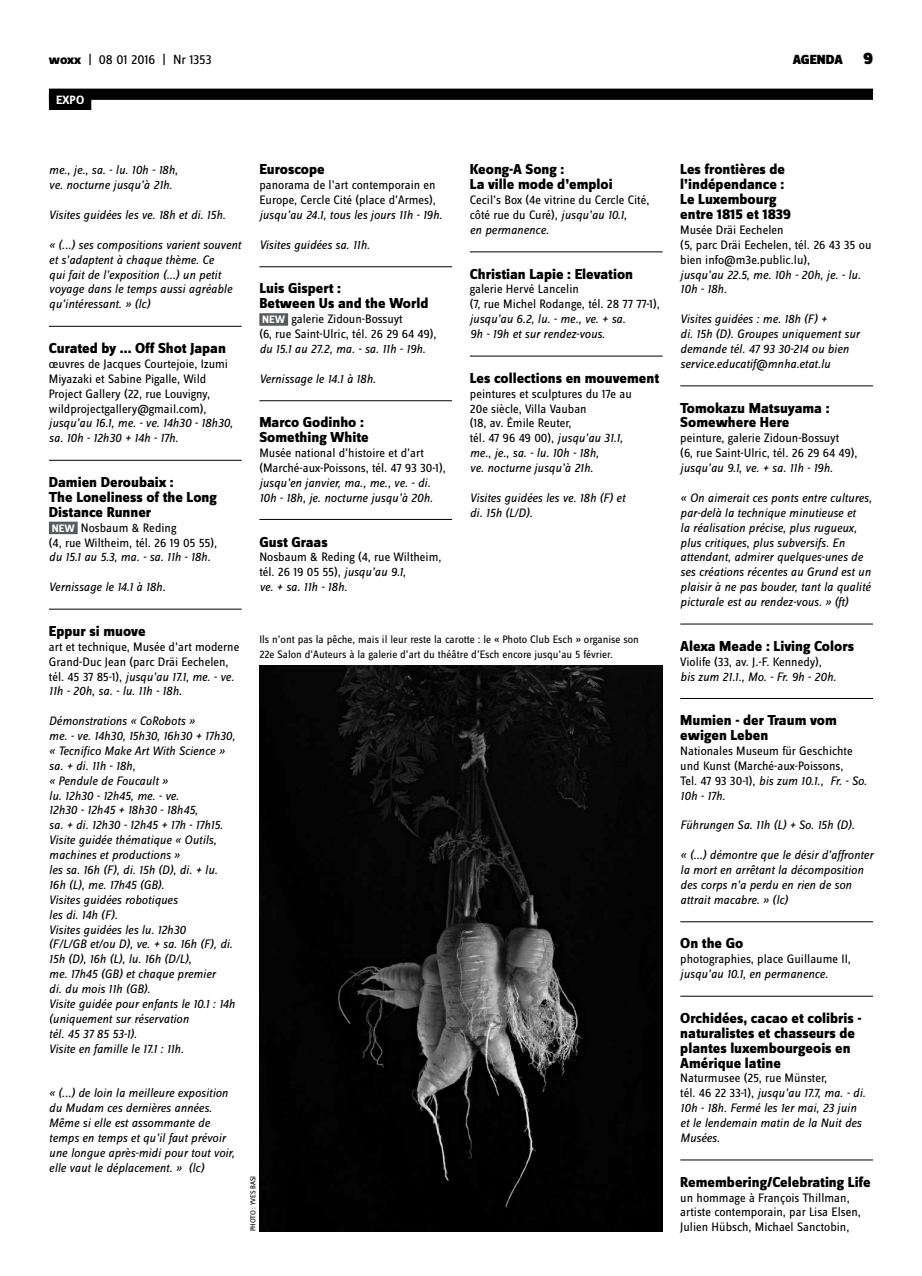
<style>
.page{position:relative;width:922px;height:1276px;background:#fff}
.page>*{position:absolute;margin:0;border:0;box-sizing:border-box;transform-origin:0 0}
.t1{font:800 15px/14.9px "Zine Sans Dis";color:#000}
.t2{font:13.75px "Zine Sans Dis";letter-spacing:-.01em;color:#000}
.t3{font:900 13.75px "Zine Sans Dis";color:#000}
.t4{font:italic 12.75px/14.9px "Zine Sans Dis";color:#000}
.t5{font:12.75px/14.9px "Zine Sans Dis";color:#000}
.t6{font:700 12.5px "Zine Sans Dis";color:#fff}
.t7{font:11.25px/14.9px "Zine Sans Dis";color:#000}
.t8{font:7.5px "Zine Sans Dis";letter-spacing:-.005em;color:#000}
.s1{font-weight:800}
.s2{font-size:17.5px}
.s3{font-weight:700;font-size:11.25px;color:#fff}
.s4{font-style:italic}
.s5{font-style:normal}
</style>
<div class="page">
<hr style="left:49px;top:326px;width:192px;height:1px;background:#000">
<hr style="left:49px;top:460px;width:192px;height:1px;background:#000">
<div style="left:49px;top:521px;width:29px;height:13px;background:#58595b"></div>
<hr style="left:49px;top:609px;width:192px;height:1px;background:#000">
<div style="left:49px;top:89px;width:823px;height:11px;background:#000"></div>
<div style="left:49px;top:94px;width:42px;height:16px;background:#000"></div>
<hr style="left:259px;top:266px;width:193px;height:1px;background:#000">
<div style="left:259px;top:313px;width:29px;height:13px;background:#58595b"></div>
<hr style="left:259px;top:400px;width:193px;height:1px;background:#000">
<hr style="left:259px;top:519px;width:193px;height:1px;background:#000">
<hr style="left:469px;top:252px;width:193px;height:1px;background:#000">
<hr style="left:469px;top:356px;width:193px;height:1px;background:#000">
<hr style="left:680px;top:386px;width:192px;height:1px;background:#000">
<hr style="left:680px;top:624px;width:192px;height:1px;background:#000">
<hr style="left:680px;top:698px;width:192px;height:1px;background:#000">
<hr style="left:680px;top:921px;width:192px;height:1px;background:#000">
<hr style="left:680px;top:996px;width:192px;height:1px;background:#000">
<hr style="left:680px;top:1159px;width:192px;height:1px;background:#000">
<img style="left:259px;top:665px;width:403px;height:566px">
<p class="t2" style="left:49px;top:53px;width:164px"><span class="s1">woxx</span> | 08 01 2016 | Nr 1353</p>
<p class="t3" style="left:792px;top:53px;width:82px">AGENDA <span class="s2">9</span></p>
<p class="t6" style="left:56px;top:93px;width:30px">EXPO</p>
<p class="t4" style="left:49px;top:163px;width:130px">me., je., sa. - lu. 10h - 18h, ve. nocturne jusqu’à 21h.</p>
<p class="t4" style="left:49px;top:207px;width:178px">Visites guidées les ve. 18h et di. 15h.</p>
<p class="t4" style="left:49px;top:237px;width:193px">« (...) ses compositions varient souvent et s’adaptent à chaque thème. Ce<br>qui fait de l’exposition (...) un petit voyage dans le temps aussi agréable qu’intéressant. » (lc)</p>
<p class="t1" style="left:49px;top:341px;width:178px">Curated by ... Off Shot Japan</p>
<p class="t5" style="left:49px;top:357px;width:180px">œuvres de Jacques Courtejoie, Izumi Miyazaki et Sabine Pigalle, Wild Project Gallery (22, rue Louvigny, wildprojectgallery@gmail.com),</p>
<p class="t4" style="left:49px;top:416px;width:185px">jusqu’au 16.1, me. - ve. 14h30 - 18h30, sa. 10h - 12h30 + 14h - 17h.</p>
<p class="t1" style="left:49px;top:475px;width:169px">Damien Deroubaix :<br>The Loneliness of the Long<br>Distance Runner</p>
<p class="t5" style="left:49px;top:521px;width:170px"><span class="s3">NEW</span> Nosbaum &amp; Reding<br>(4, rue Wiltheim, tél. 26 19 05 55),</p>
<p class="t4" style="left:49px;top:550px;width:163px">du 15.1 au 5.3, ma. - sa. 11h - 18h.</p>
<p class="t4" style="left:49px;top:579px;width:118px">Vernissage le 14.1 à 18h.</p>
<p class="t1" style="left:49px;top:624px;width:98px">Eppur si muove</p>
<p class="t5" style="left:49px;top:640px;width:192px">art et technique, Musée d’art moderne Grand-Duc Jean (parc Dräi Eechelen, tél. 45 37 85-1), <span class="s4">jusqu’au 17.1, me. - ve.<br>11h - 20h, sa. - lu. 11h - 18h.</span></p>
<p class="t4" style="left:49px;top:713px;width:187px">Démonstrations « CoRobots »<br>me. - ve. 14h30, 15h30, 16h30 + 17h30, « Tecnifico Make Art With Science » sa. + di. 11h - 18h,<br>« Pendule de Foucault »<br>lu. 12h30 - 12h45, me. - ve.<br>12h30 - 12h45 + 18h30 - 18h45,<br>sa. + di. 12h30 - 12h45 + 17h - 17h15.<br>Visite guidée thématique « Outils, machines et productions »<br>les sa. 16h (F), di. 15h (D), di. + lu.<br>16h (L), me. 17h45 (GB).<br>Visites guidées robotiques<br>les di. 14h (F).<br>Visites guidées les lu. 12h30<br>(F/L/GB et/ou D), ve. + sa. 16h (F), di.<br>15h (D), 16h (L), lu. 16h (D/L),<br>me. 17h45 (GB) et chaque premier<br>di. du mois 11h (GB).<br>Visite guidée pour enfants le 10.1 : 14h (uniquement sur réservation<br>tél. 45 37 85 53-1).<br>Visite en famille le 17.1 : 11h.</p>
<p class="t4" style="left:49px;top:1085px;width:187px">« (...) de loin la meilleure exposition du Mudam ces dernières années.<br>Même si elle est assommante de temps en temps et qu’il faut prévoir une longue après-midi pour tout voir, elle vaut le déplacement. » (lc)</p>
<p class="t1" style="left:259px;top:163px;width:67px">Euroscope</p>
<p class="t5" style="left:259px;top:178px;width:178px">panorama de l’art contemporain en<br>Europe, Cercle Cité (place d’Armes),</p>
<p class="t4" style="left:259px;top:207px;width:184px">jusqu’au 24.1, tous les jours 11h - 19h.</p>
<p class="t4" style="left:259px;top:237px;width:112px">Visites guidées sa. 11h.</p>
<p class="t1" style="left:259px;top:282px;width:170px">Luis Gispert :<br>Between Us and the World</p>
<p class="t5" style="left:259px;top:312px;width:179px"><span class="s3">NEW</span> galerie Zidoun-Bossuyt<br>(6, rue Saint-Ulric, tél. 26 29 64 49),</p>
<p class="t4" style="left:259px;top:341px;width:168px">du 15.1 au 27.2, ma. - sa. 11h - 19h.</p>
<p class="t4" style="left:259px;top:371px;width:118px">Vernissage le 14.1 à 18h.</p>
<p class="t1" style="left:259px;top:416px;width:111px">Marco Godinho :<br>Something White</p>
<p class="t5" style="left:259px;top:446px;width:188px">Musée national d’histoire et d’art (Marché-aux-Poissons, tél. 47 93 30-1),</p>
<p class="t4" style="left:259px;top:475px;width:175px">jusqu’en janvier, ma., me., ve. - di.<br>10h - 18h, je. nocturne jusqu’à 20h.</p>
<p class="t1" style="left:259px;top:535px;width:70px">Gust Graas</p>
<p class="t5" style="left:259px;top:550px;width:184px">Nosbaum &amp; Reding (4, rue Wiltheim, tél. 26 19 05 55), <span class="s4">jusqu’au 9.1,<br>ve. + sa. 11h - 18h.</span></p>
<p class="t1" style="left:469px;top:163px;width:144px">Keong-A Song :<br>La ville mode d’emploi</p>
<p class="t5" style="left:469px;top:193px;width:181px">Cecil’s Box (4e vitrine du Cercle Cité, côté rue du Curé), <span class="s4">jusqu’au 10.1,<br>en permanence.</span></p>
<p class="t1" style="left:469px;top:267px;width:165px">Christian Lapie : Elevation</p>
<p class="t5" style="left:469px;top:282px;width:191px">galerie Hervé Lancelin<br>(7, rue Michel Rodange, tél. 28 77 77-1),</p>
<p class="t4" style="left:469px;top:312px;width:157px">jusqu’au 6.2, lu. - me., ve. + sa.<br>9h - 19h et sur rendez-vous.</p>
<p class="t1" style="left:469px;top:371px;width:191px">Les collections en mouvement</p>
<p class="t5" style="left:469px;top:387px;width:163px">peintures et sculptures du 17e au<br>20e siècle, Villa Vauban<br>(18, av. Émile Reuter,<br>tél. 47 96 49 00), <span class="s4">jusqu’au 31.1, me., je., sa. - lu. 10h - 18h,<br>ve. nocturne jusqu’à 21h.</span></p>
<p class="t4" style="left:469px;top:490px;width:157px">Visites guidées les ve. 18h (F) et di. 15h (L/D).</p>
<p class="t7" style="left:259px;top:632px;width:381px">Ils n’ont pas la pêche, mais il leur reste la carotte : le « Photo Club Esch » organise son<br>22e Salon d’Auteurs à la galerie d’art du théâtre d’Esch encore jusqu’au 5 février.</p>
<p class="t8" style="left:249px;top:1231px;width:56px;rotate:-90deg">Photo : Yves Basi</p>
<p class="t1" style="left:680px;top:163px;width:112px">Les frontières de l’indépendance :<br>Le Luxembourg entre 1815 et 1839</p>
<p class="t5" style="left:680px;top:223px;width:192px">Musée Dräi Eechelen<br>(5, parc Dräi Eechelen, tél. 26 43 35 ou bien info@m3e.public.lu),</p>
<p class="t4" style="left:680px;top:267px;width:182px">jusqu’au 22.5, me. 10h - 20h, je. - lu.<br>10h - 18h.</p>
<p class="t4" style="left:680px;top:312px;width:181px">Visites guidées : me. 18h (F) +<br>di. 15h (D). Groupes uniquement sur demande tél. 47 93 30-214 ou bien service.educatif@mnha.etat.lu</p>
<p class="t1" style="left:680px;top:401px;width:151px">Tomokazu Matsuyama :<br>Somewhere Here</p>
<p class="t5" style="left:680px;top:431px;width:179px">peinture, galerie Zidoun-Bossuyt<br>(6, rue Saint-Ulric, tél. 26 29 64 49),</p>
<p class="t4" style="left:680px;top:460px;width:154px">jusqu’au 9.1, ve. + sa. 11h - 19h.</p>
<p class="t4" style="left:680px;top:490px;width:193px">« On aimerait ces ponts entre cultures, par-delà la technique minutieuse et<br>la réalisation précise, plus rugueux, plus critiques, plus subversifs. En attendant, admirer quelques-unes de ses créations récentes au Grund est un plaisir à ne pas bouder, tant la qualité picturale est au rendez-vous. » (ft)</p>
<p class="t1" style="left:680px;top:639px;width:175px">Alexa Meade : Living Colors</p>
<p class="t5" style="left:680px;top:655px;width:143px">Violife (33, av. J.-F. Kennedy),</p>
<p class="t4" style="left:680px;top:669px;width:157px">bis zum 21.1., Mo. - Fr. 9h - 20h.</p>
<p class="t1" style="left:680px;top:713px;width:158px">Mumien - der Traum vom ewigen Leben</p>
<p class="t5" style="left:680px;top:744px;width:188px">Nationales Museum für Geschichte und Kunst (Marché-aux-Poissons,<br>Tel. 47 93 30-1), <span class="s4">bis zum 10.1., Fr. - So.<br>10h - 17h.</span></p>
<p class="t4" style="left:680px;top:818px;width:176px">Führungen Sa. 11h (L) + So. 15h (D).</p>
<p class="t4" style="left:680px;top:847px;width:194px">« (...) démontre que le désir d’affronter la mort en arrêtant la décomposition des corps n’a perdu en rien de son attrait macabre. » (lc)</p>
<p class="t1" style="left:680px;top:937px;width:65px">On the Go</p>
<p class="t5" style="left:680px;top:952px;width:172px">photographies, place Guillaume II,</p>
<p class="t4" style="left:680px;top:966px;width:149px">jusqu’au 10.1, en permanence.</p>
<p class="t1" style="left:680px;top:1011px;width:183px">Orchidées, cacao et colibris - naturalistes et chasseurs de plantes luxembourgeois en<br>Amérique latine</p>
<p class="t4" style="left:680px;top:1071px;width:187px"><span class="s5">Naturmusee (25, rue Münster,<br>tél. 46 22 33-1),</span> jusqu’au 17.7, ma. - di.<br>10h - 18h. Fermé les 1er mai, 23 juin et le lendemain matin de la Nuit des<br>Musées.</p>
<p class="t1" style="left:680px;top:1175px;width:192px">Remembering/Celebrating Life</p>
<p class="t5" style="left:680px;top:1190px;width:182px">un hommage à François Thillman, artiste contemporain, par Lisa Elsen,<br>Julien Hübsch, Michael Sanctobin,</p>
</div>
